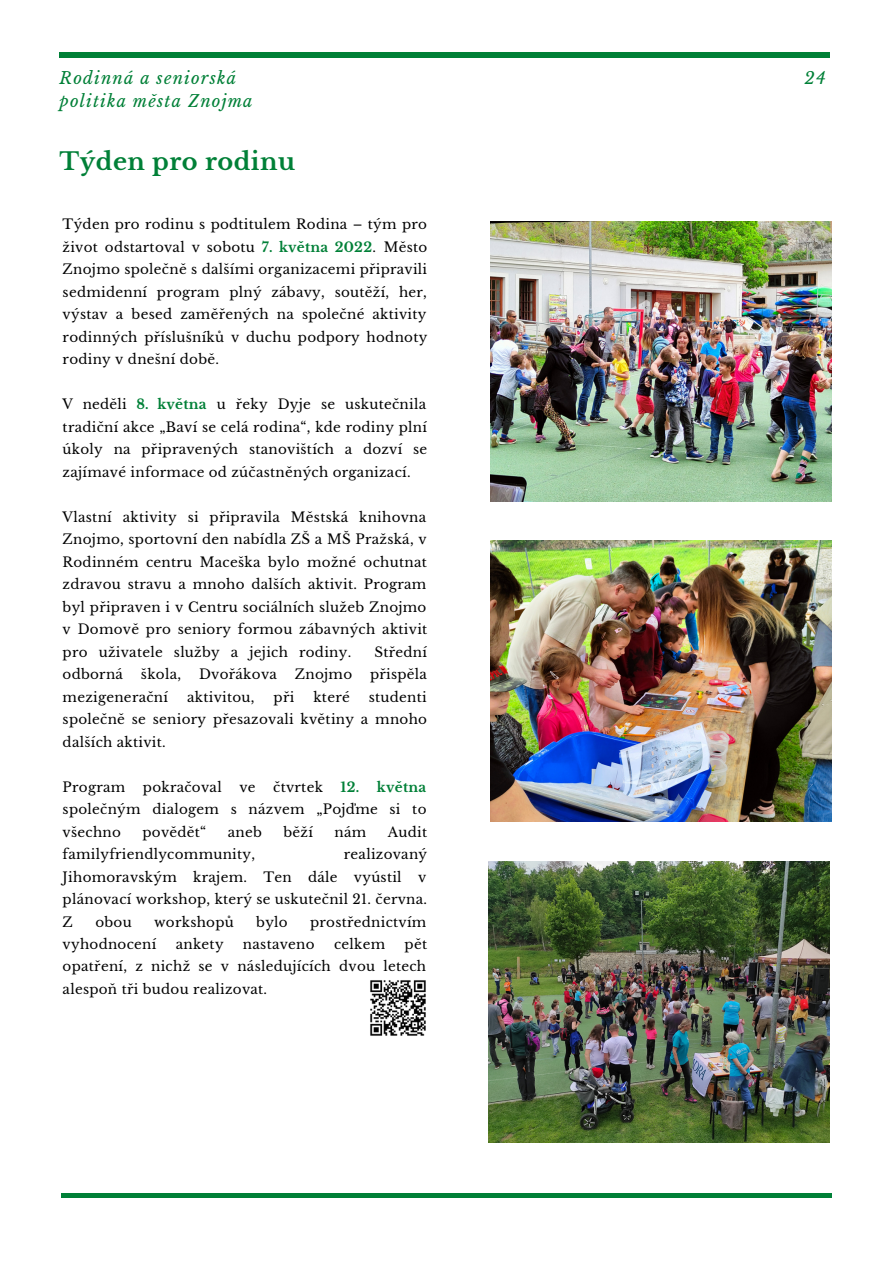
<style>
.page{position:relative;width:893px;height:1264px;background:#fff}
.page>*{position:absolute;margin:0;border:0;box-sizing:border-box;transform-origin:0 0}
.t1{font:700 24px "Libre Baskerville";letter-spacing:.02em;color:#008037}
.t2{font:italic 16.5px/22.5px "Libre Baskerville";letter-spacing:.07em;color:#008037}
.t3{font:13.5px/22.5px "Libre Baskerville";letter-spacing:.02em;color:#000;text-align:justify}
.t4{font:700 13.5px "Libre Baskerville";letter-spacing:.02em;color:#008037}
.s1{font-weight:700;color:#008037}
</style>
<div class="page">
<hr style="left:60px;top:53px;width:770px;height:4px;background:#008037">
<hr style="left:61px;top:1193px;width:770px;height:4px;background:#008037">
<img style="left:490px;top:222px;width:341px;height:280px">
<img style="left:490px;top:541px;width:341px;height:281px">
<img style="left:489px;top:861px;width:340px;height:281px">
<img style="left:370px;top:980px;width:56px;height:56px">
<p class="t2" style="left:60px;top:67px;width:195px">Rodinná a seniorská politika města Znojma</p>
<p class="t2" style="left:804px;top:67px;width:23px">24</p>
<h1 class="t1" style="left:60px;top:146px;width:237px">Týden pro rodinu</h1>
<p class="t3" style="left:63px;top:213px;width:366px">Týden pro rodinu s podtitulem Rodina – tým pro život odstartoval v sobotu <span class="s1">7. května 2022</span>. Město Znojmo společně s dalšími organizacemi připravili sedmidenní program plný zábavy, soutěží, her, výstav a besed zaměřených na společné aktivity rodinných příslušníků v duchu podpory hodnoty rodiny v dnešní době.</p>
<p class="t3" style="left:63px;top:393px;width:366px">V neděli <span class="s1">8. května</span> u řeky Dyje se uskutečnila tradiční akce „Baví se celá rodina“, kde rodiny plní úkoly na připravených stanovištích a dozví se zajímavé informace od zúčastněných organizací.</p>
<p class="t3" style="left:63px;top:505px;width:366px">Vlastní aktivity si připravila Městská knihovna Znojmo, sportovní den nabídla ZŠ a MŠ Pražská, v Rodinném centru Maceška bylo možné ochutnat zdravou stravu a mnoho dalších aktivit. Program byl připraven i v Centru sociálních služeb Znojmo v Domově pro seniory formou zábavných aktivit pro uživatele služby a jejich rodiny.</p>
<p class="t3" style="left:374px;top:640px;width:54px">Střední</p>
<p class="t3" style="left:63px;top:663px;width:62px">odborná</p>
<p class="t3" style="left:141px;top:663px;width:42px">škola,</p>
<p class="t3" style="left:199px;top:663px;width:79px">Dvořákova</p>
<p class="t3" style="left:295px;top:663px;width:59px">Znojmo</p>
<p class="t3" style="left:370px;top:663px;width:58px">přispěla</p>
<p class="t3" style="left:63px;top:685px;width:107px">mezigenerační</p>
<p class="t3" style="left:187px;top:685px;width:69px">aktivitou,</p>
<p class="t3" style="left:273px;top:685px;width:22px">při</p>
<p class="t3" style="left:313px;top:685px;width:38px">které</p>
<p class="t3" style="left:63px;top:685px;width:366px;text-indent:306px">studenti společně se seniory přesazovali květiny a mnoho dalších aktivit.</p>
<p class="t3" style="left:63px;top:775px;width:64px">Program</p>
<p class="t3" style="left:143px;top:775px;width:80px">pokračoval</p>
<p class="t3" style="left:239px;top:775px;width:18px">ve</p>
<p class="t3" style="left:273px;top:775px;width:51px">čtvrtek</p>
<p class="t4" style="left:340px;top:778px;width:87px">12. května</p>
<p class="t3" style="left:63px;top:798px;width:365px">společným dialogem s názvem „Pojďme si to všechno</p>
<p class="t3" style="left:142px;top:820px;width:65px">povědět“</p>
<p class="t3" style="left:228px;top:820px;width:36px">aneb</p>
<p class="t3" style="left:283px;top:820px;width:31px">běží</p>
<p class="t3" style="left:334px;top:820px;width:33px">nám</p>
<p class="t3" style="left:388px;top:820px;width:41px">Audit</p>
<p class="t3" style="left:63px;top:843px;width:194px">familyfriendlycommunity,</p>
<p class="t3" style="left:63px;top:843px;width:366px;text-indent:281px">realizovaný Jihomoravským krajem. Ten dále vyústil v plánovací workshop, který se uskutečnil 21. června.<br>Z</p>
<p class="t3" style="left:95px;top:910px;width:38px">obou</p>
<p class="t3" style="left:154px;top:910px;width:81px">workshopů</p>
<p class="t3" style="left:256px;top:910px;width:33px">bylo</p>
<p class="t3" style="left:310px;top:910px;width:118px">prostřednictvím</p>
<p class="t3" style="left:63px;top:933px;width:95px">vyhodnocení</p>
<p class="t3" style="left:176px;top:933px;width:49px">ankety</p>
<p class="t3" style="left:243px;top:933px;width:73px">nastaveno</p>
<p class="t3" style="left:334px;top:933px;width:53px">celkem</p>
<p class="t3" style="left:63px;top:933px;width:366px;text-indent:342px">pět opatření, z nichž se v následujících dvou letech alespoň tři budou realizovat.</p>
</div>
